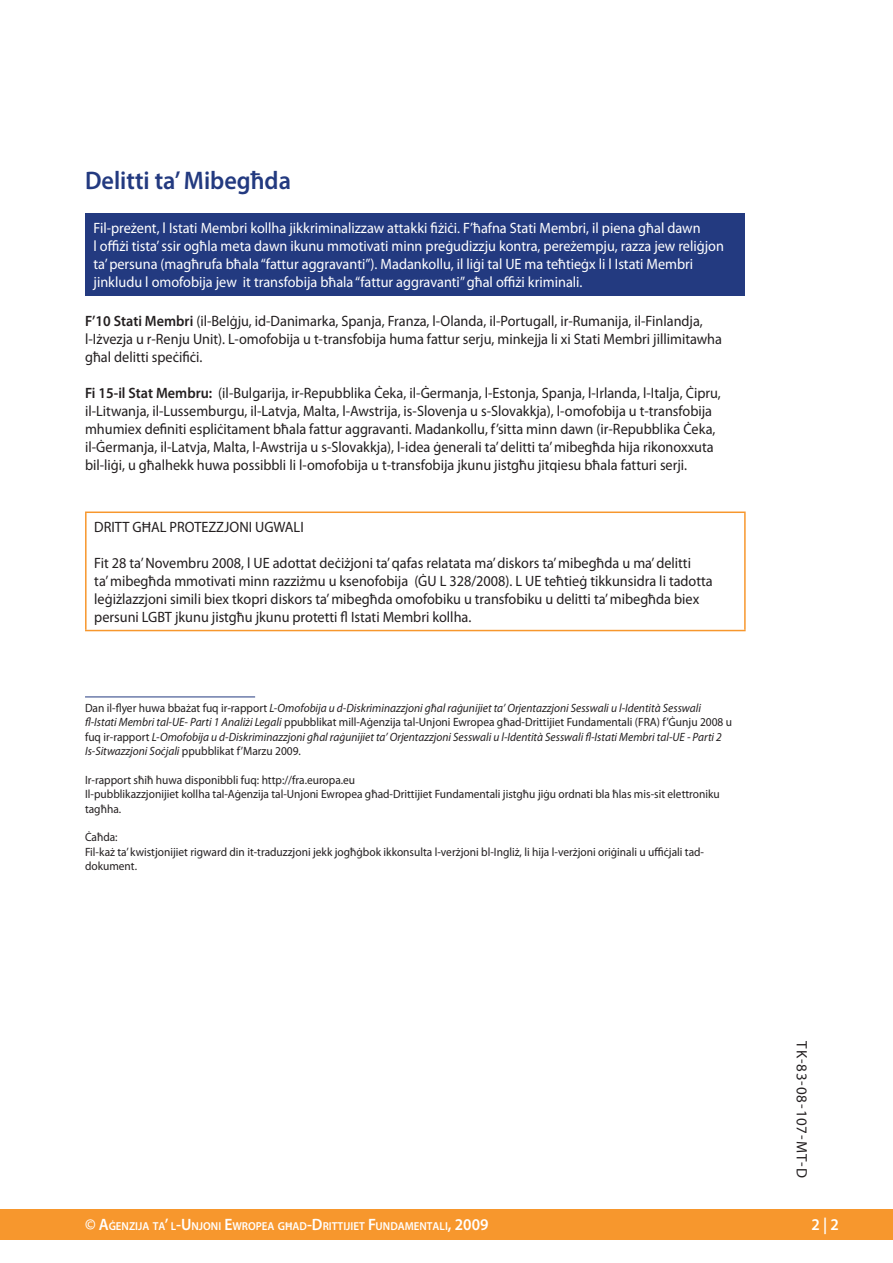
<style>
.page{position:relative;width:893px;height:1263px;background:#fff}
.page>*{position:absolute;margin:0;border:0;box-sizing:border-box;transform-origin:0 0}
.t1{font:600 25.5px "Myriad Pro";color:#233a80;scale:.95 1}
.t2{font:600 16.5px "Myriad Pro";color:#fff;scale:.95 1}
.t3{font:15px/18px "Myriad Pro";color:#231f20;scale:.95 1}
.t4{font:15px/18px "Myriad Pro";color:#fff;scale:.95 1}
.t5{font:15px "Myriad Pro";letter-spacing:.05em;color:#231f20}
.t6{font:italic 12px/14.4px "Myriad Pro";color:#231f20;scale:.95 1}
.t7{font:12px/14.4px "Myriad Pro";color:#231f20;scale:.95 1}
.t8{font:600 11.55px "Myriad Pro";color:#fff;scale:.95 1}
.s1{font-weight:600}
.s2{font-style:normal}
.s3{font-size:16.5px}
</style>
<div class="page">
<div style="left:85px;top:213px;width:659px;height:82px;background:#233a80"></div>
<hr style="left:85px;top:511px;width:661px;height:2px;background:#f7972d">
<hr style="left:85px;top:513px;width:2px;height:117px;background:#f7972d">
<hr style="left:744px;top:513px;width:2px;height:117px;background:#f7972d">
<hr style="left:85px;top:630px;width:661px;height:1px;background:#f7972d">
<hr style="left:85px;top:696px;width:170px;height:1px;background:#233a80">
<div style="left:0;top:1209px;width:893px;height:30px;background:#f7972d"></div>
<h1 class="t1" style="left:85px;top:167px;width:218px">Delitti ta’ Mibegħda</h1>
<p class="t4" style="left:94px;top:219px;width:665px">Fil-preżent, l Istati Membri kollha jikkriminalizzaw attakki fiżiċi. F’ħafna Stati Membri, il piena għal dawn<br>l offiżi tista’ ssir ogħla meta dawn ikunu mmotivati minn preġudizzju kontra, pereżempju, razza jew reliġjon ta’ persuna (magħrufa bħala “fattur aggravanti”). Madankollu, il liġi tal UE ma teħtieġx li l Istati Membri jinkludu l omofobija jew it transfobija bħala “fattur aggravanti” għal offiżi kriminali.</p>
<p class="t3" style="left:85px;top:312px;width:672px"><span class="s1">F’10 Stati Membri</span> (il-Belġju, id-Danimarka, Spanja, Franza, l-Olanda, il-Portugall, ir-Rumanija, il-Finlandja, l-Iżvezja u r-Renju Unit). L-omofobija u t-transfobija huma fattur serju, minkejja li xi Stati Membri jillimitawha għal delitti speċifiċi.</p>
<p class="t3" style="left:85px;top:384px;width:671px"><span class="s1">Fi 15-il Stat Membru:</span> (il-Bulgarija, ir-Repubblika Ċeka, il-Ġermanja, l-Estonja, Spanja, l-Irlanda, l-Italja, Ċipru, il-Litwanja, il-Lussemburgu, il-Latvja, Malta, l-Awstrija, is-Slovenja u s-Slovakkja), l-omofobija u t-transfobija mhumiex definiti espliċitament bħala fattur aggravanti. Madankollu, f’sitta minn dawn (ir-Repubblika Ċeka, il-Ġermanja, il-Latvja, Malta, l-Awstrija u s-Slovakkja), l-idea ġenerali ta’ delitti ta’ mibegħda hija rikonoxxuta bil-liġi, u għalhekk huwa possibbli li l-omofobija u t-transfobija jkunu jistgħu jitqiesu bħala fatturi serji.</p>
<p class="t3" style="left:94px;top:518px;width:222px">DRITT GĦAL PROTEZZJONI UGWALI</p>
<p class="t3" style="left:94px;top:554px;width:652px">Fit 28 ta’ Novembru 2008, l UE adottat deċiżjoni ta’ qafas relatata ma’ diskors ta’ mibegħda u ma’ delitti ta’mibegħda mmotivati minn razziżmu u ksenofobija (ĠU L 328/2008). L UE teħtieġ tikkunsidra li tadotta leġiżlazzjoni simili biex tkopri diskors ta’ mibegħda omofobiku u transfobiku u delitti ta’ mibegħda biex persuni LGBT jkunu jistgħu jkunu protetti fl Istati Membri kollha.</p>
<p class="t6" style="left:85px;top:701px;width:683px"><span class="s2">Dan il-flyer huwa bbażat fuq ir-rapport</span> L-Omofobija u d-Diskriminazzjoni għal raġunijiet ta’ Orjentazzjoni Sesswali u l-Identità Sesswali fl-Istati Membri tal-UE- Parti 1 Analiżi Legali <span class="s2">ppubblikat mill-Aġenzija tal-Unjoni Ewropea għad-Drittijiet Fundamentali (FRA) f’Ġunju 2008 u fuq ir-rapport</span> L-Omofobija u d-Diskriminazzjoni għal raġunijiet ta’ Orjentazzjoni Sesswali u l-Identità Sesswali fl-Istati Membri tal-UE - Parti 2<br>Is-Sitwazzjoni Soċjali <span class="s2">ppubblikat f’Marzu 2009.</span></p>
<p class="t7" style="left:85px;top:773px;width:670px">Ir-rapport sħiħ huwa disponibbli fuq: http://fra.europa.eu<br>Il-pubblikazzjonijiet kollha tal-Aġenzija tal-Unjoni Ewropea għad-Drittijiet Fundamentali jistgħu jiġu ordnati bla ħlas mis-sit elettroniku tagħha.</p>
<p class="t7" style="left:85px;top:830px;width:653px">Ċaħda:<br>Fil-każ ta’ kwistjonijiet rigward din it-traduzzjoni jekk jogħġbok ikkonsulta l-verżjoni bl-Ingliż, li hija l-verżjoni oriġinali u uffiċjali tad&shy;dokument.</p>
<p class="t5" style="left:810px;top:1041px;width:138px;rotate:90deg">TK-83-08-107-MT-D</p>
<p class="t8" style="left:85px;top:1220px;width:426px"><span class="s3">© A</span>ĠENZIJA TA<span class="s3">’</span> L<span class="s3">-U</span>NJONI <span class="s3">E</span>WROPEA GĦAD<span class="s3">-D</span>RITTIJIET <span class="s3">F</span>UNDAMENTALI<span class="s3">, 2009</span></p>
<p class="t2" style="left:811px;top:1215px;width:30px">2 | 2</p>
</div>
